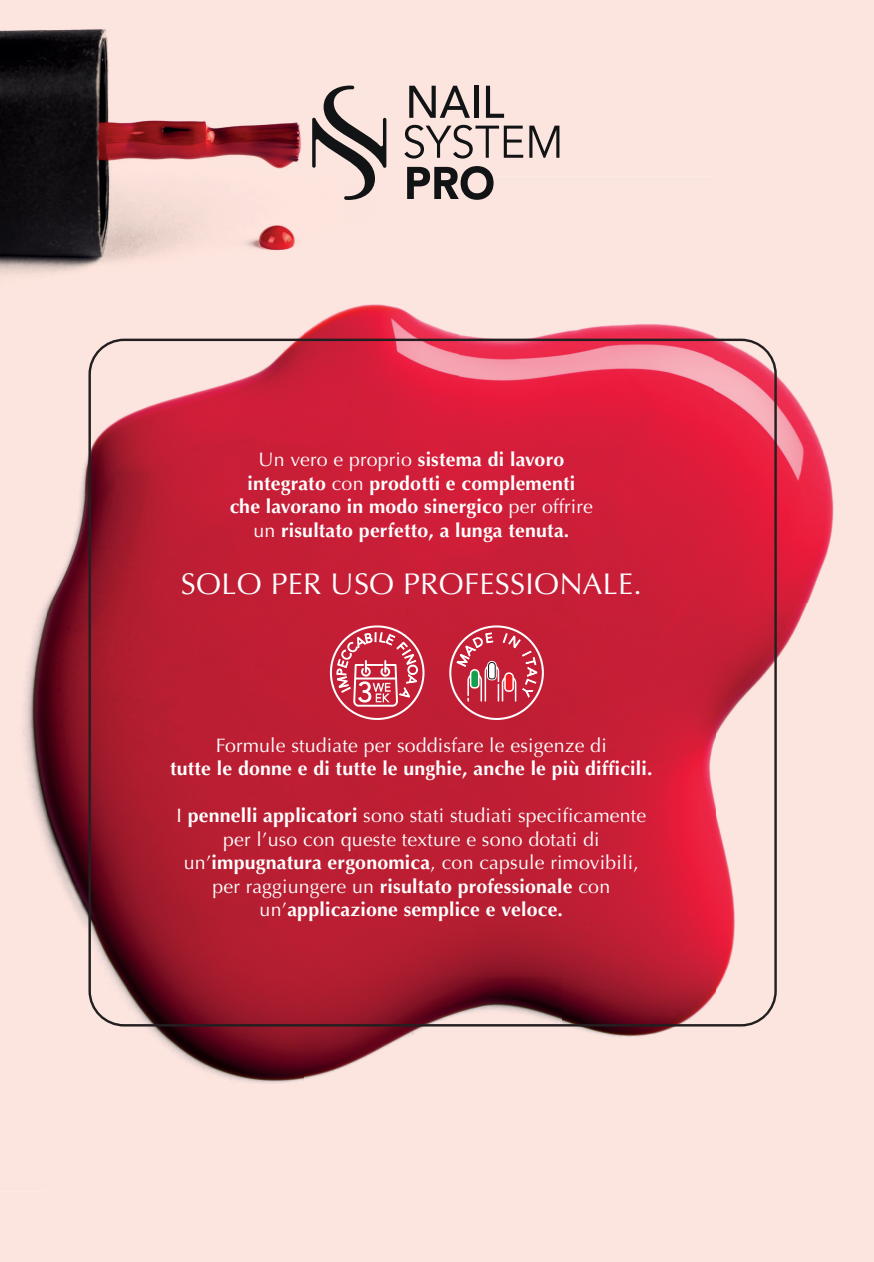
<style>
.page{position:relative;width:874px;height:1262px;background:#fff}
.page>*{position:absolute;margin:0;border:0;box-sizing:border-box;transform-origin:0 0}
.t1{font:30px "Optima";letter-spacing:.01em;color:#fff}
.t2{font:19.5px/23.4px "Optima";letter-spacing:.01em;color:#fff;text-align:center}
.t3{font:700 19.5px/23.4px "Optima";letter-spacing:.01em;color:#fff;text-align:center}
.s1{font-weight:400}
.s2{font-weight:700}
</style>
<div class="page">
<div style="left:0;top:0;width:873px;height:1262px;background:#fde5df"></div>
<img style="left:0;top:287px;width:47px;height:904px">
<div style="left:458px;top:176px;width:256px;height:163px;background:#fde5df"></div>
<img style="left:714px;top:176px;width:154px;height:1015px">
<img style="left:47px;top:287px;width:257px;height:904px">
<img style="left:304px;top:287px;width:154px;height:52px">
<div style="left:304px;top:1026px;width:411px;height:165px;background:#fde5df"></div>
<svg style="left:88px;top:339px;width:688px;height:687px;background:#c22e43"></svg>
<img style="left:0;top:0;width:492px;height:287px">
<svg style="left:409px;top:86px;width:61px;height:32px;background:#a69794"></svg>
<hr style="left:474px;top:86px;width:4px;height:32px;background:#111314">
<svg style="left:485px;top:86px;width:19px;height:32px"></svg>
<svg style="left:404px;top:125px;width:119px;height:34px;background:#c1b0ab"></svg>
<svg style="left:529px;top:126px;width:30px;height:32px"></svg>
<svg style="left:407px;top:166px;width:86px;height:34px;background:#807673"></svg>
<svg style="left:312px;top:86px;width:74px;height:114px;background:#b8a7a3"></svg>
<svg style="left:867px;top:1260px;width:7px;height:2px"></svg>
<svg style="left:449px;top:625px;width:94px;height:95px;background:#c63b4d"></svg>
<svg style="left:325px;top:621px;width:104px;height:103px;background:#c93a4e"></svg>
<p class="t3" style="left:229px;top:448px;width:365px"><span class="s1">Un vero e proprio</span> sistema di lavoro integrato <span class="s1">con</span> prodotti e complementi<br>che lavorano in modo sinergico <span class="s1">per offrire un</span> risultato perfetto, a lunga tenuta.</p>
<h1 class="t1" style="left:181px;top:566px;width:462px">SOLO PER USO PROFESSIONALE.</h1>
<p class="t2" style="left:216px;top:734px;width:392px">Formule studiate per soddisfare le esigenze di</p>
<p class="t3" style="left:170px;top:757px;width:484px">tutte le donne e di tutte le unghie, anche le più difficili.</p>
<p class="t2" style="left:176px;top:804px;width:471px">I <span class="s2">pennelli applicatori</span> sono stati studiati specificamente per l’uso con queste texture e sono dotati di un’<span class="s2">impugnatura ergonomica</span>, con capsule rimovibili, per raggiungere un <span class="s2">risultato professionale</span> con un’<span class="s2">applicazione semplice e veloce.</span></p>
</div>
